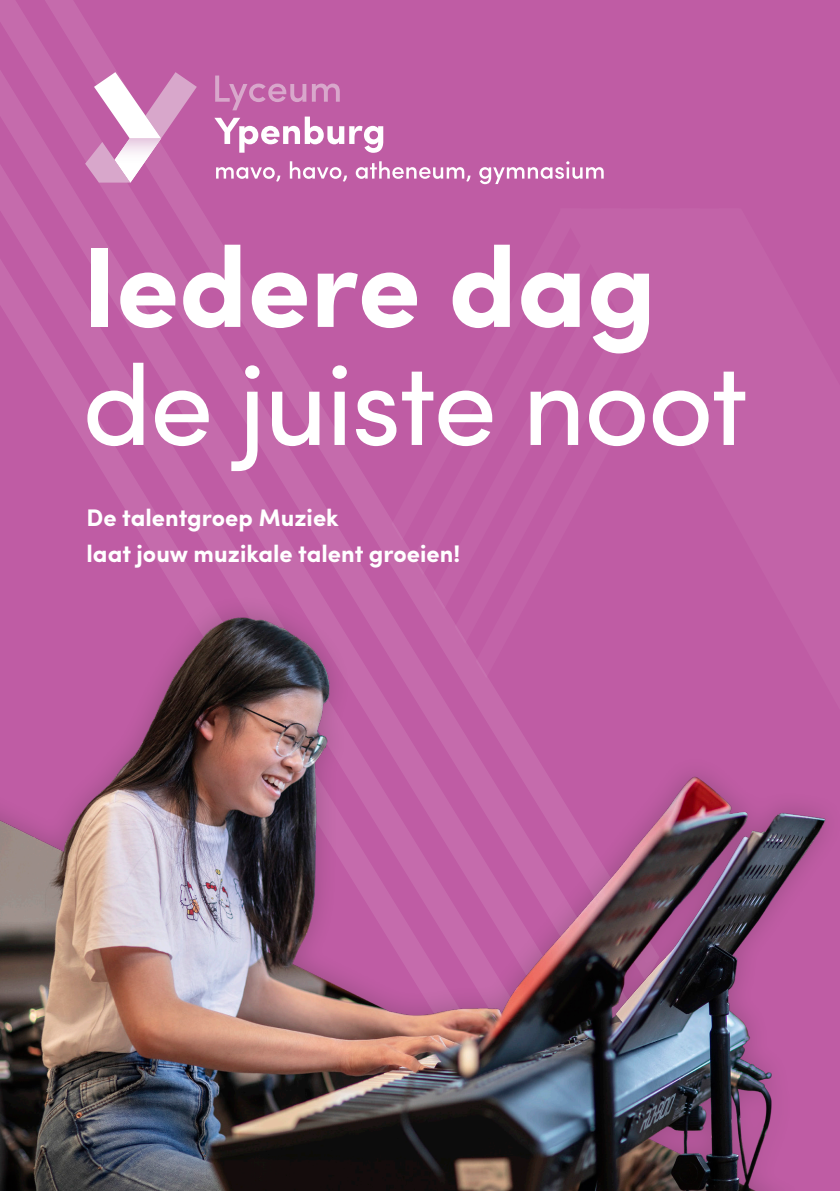
<style>
.page{position:relative;width:840px;height:1191px;background:#fff}
.page>*{position:absolute;margin:0;border:0;box-sizing:border-box;transform-origin:0 0}
.t1{font:114px "Sofia Pro";letter-spacing:-.02em;color:#fff}
.t2{font:700 114px "Sofia Pro";color:#fff}
.t3{font:700 24px "Sofia Pro";color:#fff}
</style>
<div class="page">
<div style="left:659px;top:0;width:180px;height:208px;background:#bf5ca4"></div>
<div style="left:659px;top:208px;width:180px;height:363px;background:#c263a8"></div>
<svg style="left:7px;top:0;width:652px;height:571px;background:#c05fa5"></svg>
<img style="left:0;top:571px;width:839px;height:620px">
<svg style="left:215px;top:75px;width:91px;height:35px;background:#c56ead"></svg>
<svg style="left:312px;top:84px;width:27px;height:18px"></svg>
<svg style="left:214px;top:117px;width:169px;height:36px"></svg>
<svg style="left:216px;top:167px;width:64px;height:15px"></svg>
<svg style="left:289px;top:161px;width:58px;height:21px"></svg>
<svg style="left:355px;top:161px;width:115px;height:21px"></svg>
<svg style="left:479px;top:161px;width:124px;height:23px"></svg>
<svg style="left:85px;top:72px;width:112px;height:111px"></svg>
<hr style="left:130px;top:138px;width:31px;height:1px;background:#e9cde2">
<p class="t2" style="left:82px;top:200px;width:575px">Iedere dag</p>
<p class="t1" style="left:82px;top:320px;width:667px">de juiste noot</p>
<p class="t3" style="left:86px;top:499px;width:254px">De talentgroep Muziek</p>
<p class="t3" style="left:86px;top:535px;width:375px">laat jouw muzikale talent groeien!</p>
</div>
